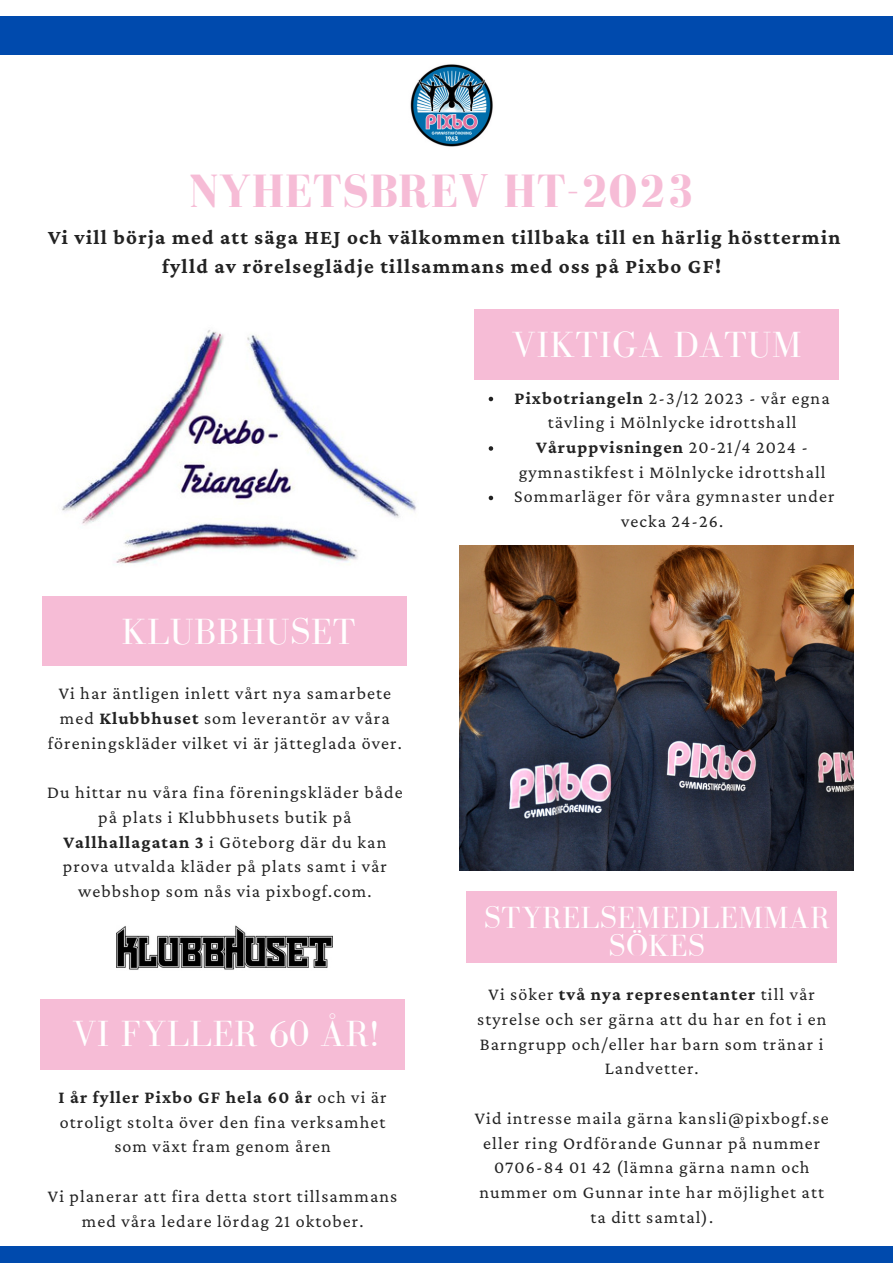
<style>
.page{position:relative;width:893px;height:1264px;background:#fff}
.page>*{position:absolute;margin:0;border:0;box-sizing:border-box;transform-origin:0 0}
.t1{font:700 48px "Bodoni FLF";letter-spacing:.01em;color:#f6bcd6}
.t2{font:37.5px "Bodoni FLF";letter-spacing:.01em;color:#fff}
.t3{font:31.5px/28px "Bodoni FLF";letter-spacing:.01em;color:#fff;text-align:center}
.t4{font:700 21px/29.2px "Crimson Pro";letter-spacing:.06em;color:#222;text-align:center}
.t5{font:18px/24.8px "Crimson Pro";letter-spacing:.06em;color:#222;text-align:center}
.s1{font-weight:700}
</style>
<div class="page">
<div style="left:0;top:1246px;width:892px;height:16px;background:#004aad"></div>
<div style="left:0;top:16px;width:892px;height:38px;background:#004aad"></div>
<img style="left:460px;top:545px;width:393px;height:325px">
<div style="left:474px;top:309px;width:365px;height:70px;background:#f6bcd6"></div>
<div style="left:43px;top:596px;width:364px;height:70px;background:#f6bcd6"></div>
<div style="left:466px;top:891px;width:370px;height:71px;background:#f6bcd6"></div>
<img style="left:410px;top:64px;width:83px;height:83px">
<img style="left:117px;top:925px;width:215px;height:45px">
<img style="left:62px;top:330px;width:354px;height:234px">
<svg style="left:488px;top:397px;width:5px;height:4px"></svg>
<svg style="left:488px;top:446px;width:5px;height:5px"></svg>
<svg style="left:488px;top:495px;width:5px;height:5px"></svg>
<div style="left:40px;top:999px;width:365px;height:70px;background:#f6bcd6"></div>
<p class="t1" style="left:189px;top:164px;width:507px">NYHETSBREV HT-2023</p>
<p class="t4" style="left:48px;top:222px;width:793px">Vi vill börja med att säga HEJ och välkommen tillbaka till en härlig hösttermin fylld av rörelseglädje tillsammans med oss på Pixbo GF!</p>
<p class="t2" style="left:512px;top:324px;width:291px">VIKTIGA DATUM</p>
<p class="t2" style="left:121px;top:611px;width:236px">KLUBBHUSET</p>
<p class="t5" style="left:48px;top:680px;width:355px">Vi har äntligen inlett vårt nya samarbete med <span class="s1">Klubbhuset</span> som leverantör av våra föreningskläder vilket vi är jätteglada över.</p>
<p class="t5" style="left:47px;top:779px;width:357px">Du hittar nu våra fina föreningskläder både på plats i Klubbhusets butik på <span class="s1">Vallhallagatan 3</span> i Göteborg där du kan prova utvalda kläder på plats samt i vår webbshop som nås via pixbogf.com.</p>
<p class="t2" style="left:72px;top:1012px;width:308px">VI FYLLER 60 ÅR!</p>
<p class="t5" style="left:59px;top:1084px;width:329px"><span class="s1">I år fyller Pixbo GF hela 60 år</span> och vi är otroligt stolta över den fina verksamhet som växt fram genom åren</p>
<p class="t5" style="left:48px;top:1183px;width:351px">Vi planerar att fira detta stort tillsammans med våra ledare lördag 21 oktober.</p>
<p class="t5" style="left:514px;top:385px;width:316px"><span class="s1">Pixbotriangeln</span> 2-3/12 2023 - vår egna tävling i Mölnlycke idrottshall</p>
<p class="t5" style="left:518px;top:434px;width:308px"><span class="s1">Våruppvisningen</span> 20-21/4 2024 - gymnastikfest i Mölnlycke idrottshall</p>
<p class="t5" style="left:514px;top:484px;width:321px">Sommarläger för våra gymnaster under vecka 24-26.</p>
<p class="t3" style="left:484px;top:903px;width:347px">STYRELSEMEDLEMMAR<br>SÖKES</p>
<p class="t5" style="left:477px;top:981px;width:350px">Vi söker <span class="s1">två nya representanter</span> till vår styrelse och ser gärna att du har en fot i en Barngrupp och/eller har barn som tränar i Landvetter.</p>
<p class="t5" style="left:475px;top:1105px;width:355px">Vid intresse maila gärna kansli@pixbogf.se eller ring Ordförande Gunnar på nummer</p>
<p class="t5" style="left:479px;top:1154px;width:346px">0706-84 01 42 (lämna gärna namn och nummer om Gunnar inte har möjlighet att ta ditt samtal).</p>
</div>
